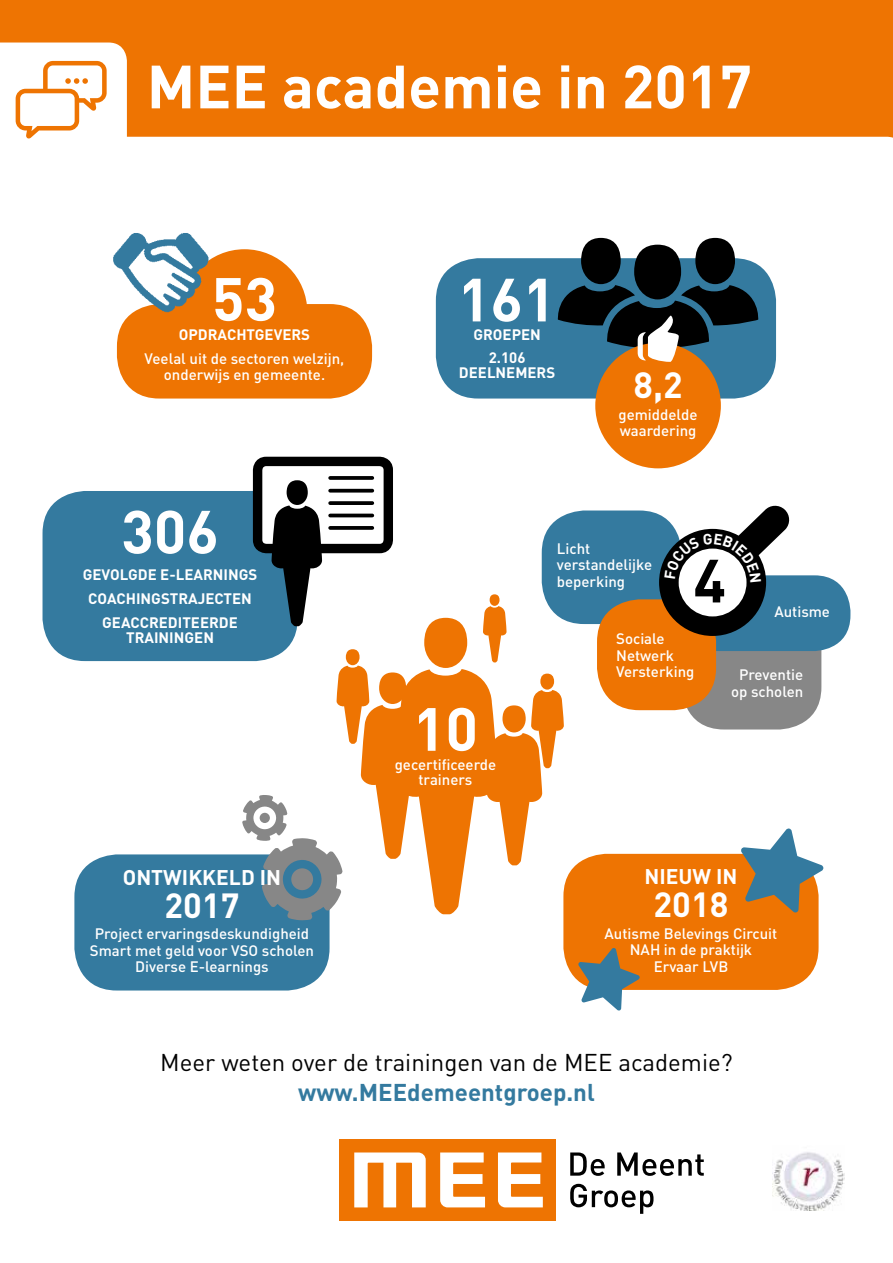
<style>
.page{position:relative;width:893px;height:1263px;background:#ee7402}
.page>*{position:absolute;margin:0;border:0;box-sizing:border-box;transform-origin:0 0}
.t1{font:700 60px "DIN";color:#fff}
.t2{font:700 60px "DIN";color:#000}
.t3{font:700 36px "DIN";color:#fff}
.t4{font:700 34.5px "DIN";color:#fff}
.t5{font:24px "DIN";color:#000}
.t6{font:700 24px "DIN";color:#347a9f}
.t7{font:700 21px "DIN";color:#fff}
.t8{font:500 15px/16.5px "DIN";color:#fff;text-align:center}
.t9{font:700 15px/24px "DIN";color:#fff;text-align:center}
</style>
<div class="page">
<div style="left:0;top:137px;width:893px;height:1126px;background:#fff"></div>
<svg style="left:0;top:43px;width:127px;height:201px;background:#fdf5ee"></svg>
<div style="left:74px;top:854px;width:256px;height:136px;background:#347a9f;border-radius:43px"></div>
<div style="left:563px;top:854px;width:256px;height:136px;background:#ee7402;border-radius:43px"></div>
<div style="left:542px;top:510px;width:140px;height:114px;background:#347a9f;border-radius:43px"></div>
<div style="left:682px;top:584px;width:139px;height:145px;background:#878787;border-radius:43px"></div>
<div style="left:672px;top:575px;width:178px;height:76px;background:#347a9f;border-radius:36px"></div>
<div style="left:597px;top:599px;width:119px;height:111px;background:#ee7402;border-radius:43px"></div>
<svg style="left:741px;top:828px;width:82px;height:85px"></svg>
<svg style="left:578px;top:948px;width:62px;height:63px"></svg>
<div style="left:436px;top:258px;width:340px;height:140px;background:#347a9f;border-radius:43px"></div>
<div style="left:117px;top:304px;width:255px;height:94px;background:#ee7402;border-radius:43px"></div>
<div style="left:182px;top:249px;width:125px;height:126px;background:#ee7402;border-radius:50%"></div>
<div style="left:634px;top:245px;width:47px;height:54px;background:#000;border-radius:50%"></div>
<div style="left:695px;top:238px;width:40px;height:46px;background:#000;border-radius:50%"></div>
<div style="left:581px;top:238px;width:40px;height:46px;background:#000;border-radius:50%"></div>
<div style="left:595px;top:343px;width:126px;height:125px;background:#ee7402;border-radius:50%"></div>
<svg style="left:557px;top:285px;width:202px;height:77px"></svg>
<img style="left:773px;top:1145px;width:72px;height:66px">
<div style="left:43px;top:491px;width:255px;height:170px;background:#347a9f;border-radius:43px"></div>
<div style="left:339px;top:1139px;width:217px;height:81px;background:#ee7402"></div>
<svg style="left:354px;top:1152px;width:72px;height:55px"></svg>
<svg style="left:440px;top:1152px;width:45px;height:55px"></svg>
<svg style="left:498px;top:1152px;width:45px;height:55px"></svg>
<svg style="left:570px;top:1152px;width:35px;height:24px"></svg>
<svg style="left:617px;top:1152px;width:87px;height:24px;background:#a5a5a5"></svg>
<svg style="left:570px;top:1184px;width:83px;height:30px;background:#b8b8b8"></svg>
<img style="left:103px;top:227px;width:113px;height:88px">
<div style="left:257px;top:488px;width:46px;height:59px;background:#fff"></div>
<div style="left:253px;top:457px;width:140px;height:96px;border:9px solid #000;border-radius:9px"></div>
<div style="left:287px;top:480px;width:21px;height:25px;background:#000;border-radius:50%"></div>
<svg style="left:242px;top:505px;width:322px;height:415px"></svg>
<svg style="left:330px;top:476px;width:42px;height:4px"></svg>
<svg style="left:330px;top:489px;width:42px;height:4px"></svg>
<svg style="left:330px;top:501px;width:42px;height:4px"></svg>
<hr style="left:330px;top:514px;width:42px;height:3px;background:#000">
<svg style="left:330px;top:526px;width:42px;height:4px"></svg>
<svg style="left:659px;top:504px;width:132px;height:132px"></svg>
<h1 class="t1" style="left:147px;top:47px;width:607px">MEE academie in 2017</h1>
<h1 class="t1" style="left:212px;top:260px;width:67px">53</h1>
<p class="t9" style="left:179px;top:322px;width:133px">OPDRACHTGEVERS</p>
<p class="t8" style="left:145px;top:350px;width:201px">Veelal uit de sectoren welzijn, onderwijs en gemeente.</p>
<h1 class="t1" style="left:121px;top:493px;width:99px">306</h1>
<p class="t9" style="left:83px;top:562px;width:176px">GEVOLGDE E-LEARNINGS<br>COACHINGSTRAJECTEN<br>GEACCREDITEERDE</p>
<p class="t9" style="left:126px;top:625px;width:89px">TRAININGEN</p>
<h3 class="t7" style="left:123px;top:863px;width:160px">ONTWIKKELD IN</h3>
<h3 class="t4" style="left:165px;top:882px;width:76px">2017</h3>
<p class="t8" style="left:90px;top:925px;width:226px">Project ervaringsdeskundigheid<br>Smart met geld voor VSO scholen<br>Diverse E-learnings</p>
<h1 class="t1" style="left:458px;top:260px;width:99px">161</h1>
<p class="t9" style="left:473px;top:323px;width:69px;line-height:22.5px">GROEPEN<br>2.106</p>
<p class="t9" style="left:459px;top:360px;width:98px">DEELNEMERS</p>
<h2 class="t3" style="left:633px;top:362px;width:51px">8,2</h2>
<p class="t8" style="left:618px;top:406px;width:81px;text-align:left">gemiddelde waardering</p>
<p class="t8" style="left:557px;top:540px;width:97px;text-align:left">Licht verstandelijke beperking</p>
<h1 class="t2" style="left:693px;top:541px;width:34px">4</h1>
<p class="t8" style="left:774px;top:603px;width:57px">Autisme</p>
<h1 class="t1" style="left:413px;top:690px;width:67px">10</h1>
<p class="t8" style="left:395px;top:756px;width:103px;line-height:15px">gecertificeerde trainers</p>
<p class="t8" style="left:616px;top:630px;width:80px;text-align:left">Sociale<br>Netwerk<br>Versterking</p>
<p class="t8" style="left:731px;top:666px;width:74px">Preventie op scholen</p>
<h3 class="t7" style="left:644px;top:863px;width:94px">NIEUW IN</h3>
<h3 class="t4" style="left:653px;top:882px;width:76px">2018</h3>
<p class="t8" style="left:605px;top:924px;width:174px">Autisme Belevings Circuit<br>NAH in de praktijk<br>Ervaar LVB</p>
<h3 class="t5" style="left:160px;top:1048px;width:574px">Meer weten over de trainingen van de MEE academie?</h3>
<h3 class="t6" style="left:298px;top:1077px;width:298px">www.MEEdemeentgroep.nl</h3>
</div>
